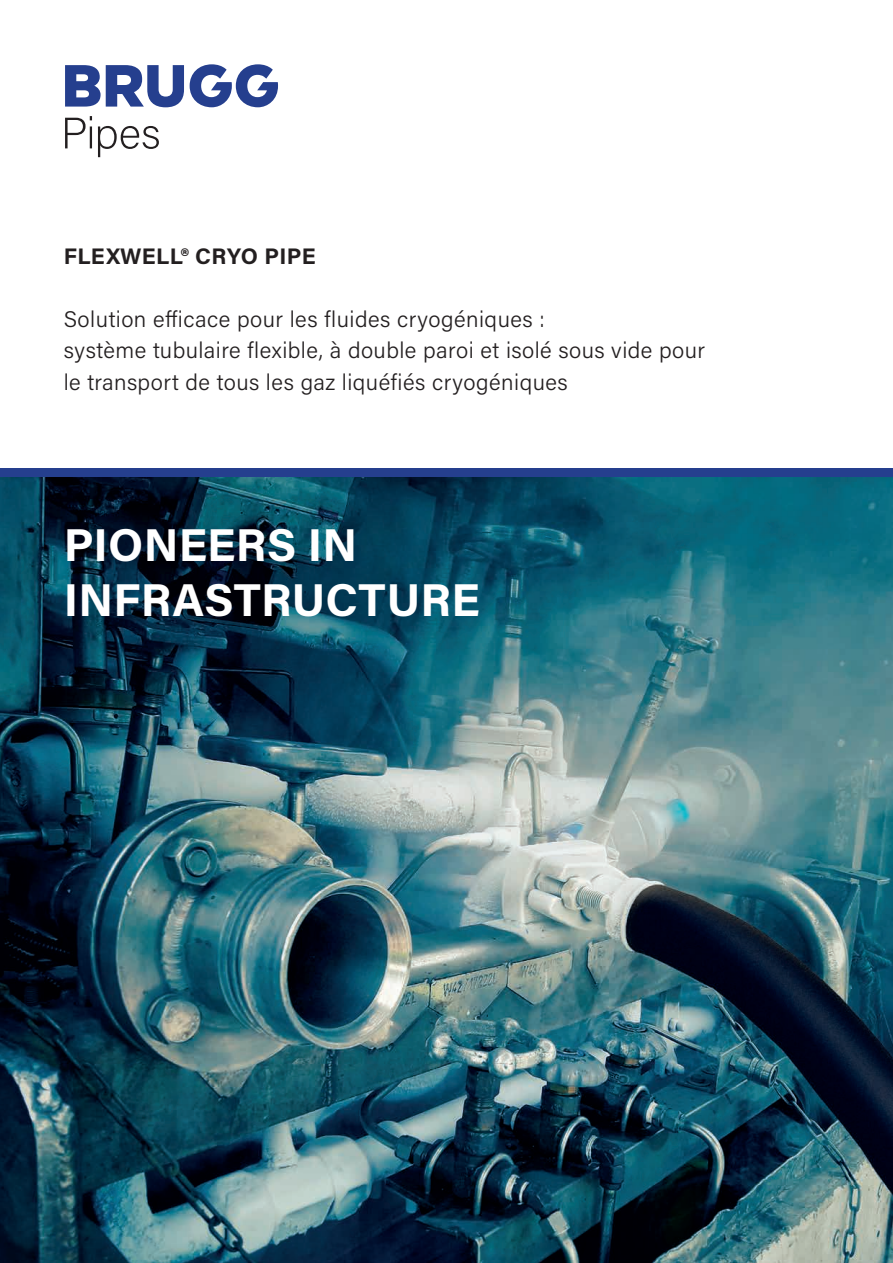
<style>
.page{position:relative;width:893px;height:1263px;background:#fff}
.page>*{position:absolute;margin:0;border:0;box-sizing:border-box;transform-origin:0 0}
.t1{font:700 46.05px/55.2px "Acumin Pro";letter-spacing:.005em;color:#fff}
.t2{font:300 22.5px/31.5px "Acumin Pro";letter-spacing:.02em;color:#231f20}
.t3{font:700 22.5px "Acumin Pro";letter-spacing:.015em;color:#231f20}
</style>
<div class="page">
<img style="left:0;top:476px;width:893px;height:787px">
<div style="left:0;top:468px;width:893px;height:8px;background:#253f8e"></div>
<svg style="left:65px;top:65px;width:119px;height:42px"></svg>
<svg style="left:190px;top:64px;width:88px;height:43px"></svg>
<svg style="left:65px;top:116px;width:27px;height:32px"></svg>
<svg style="left:98px;top:126px;width:61px;height:31px"></svg>
<p class="t3" style="left:64px;top:240px;width:254px">FLEXWELL® CRYO PIPE</p>
<p class="t2" style="left:64px;top:302px;width:643px">Solution efficace pour les fluides cryogéniques :<br>système tubulaire flexible, à double paroi et isolé sous vide pour le transport de tous les gaz liquéfiés cryogéniques</p>
<h1 class="t1" style="left:64px;top:515px;width:418px">PIONEERS IN<br>INFRASTRUCTURE</h1>
</div>
